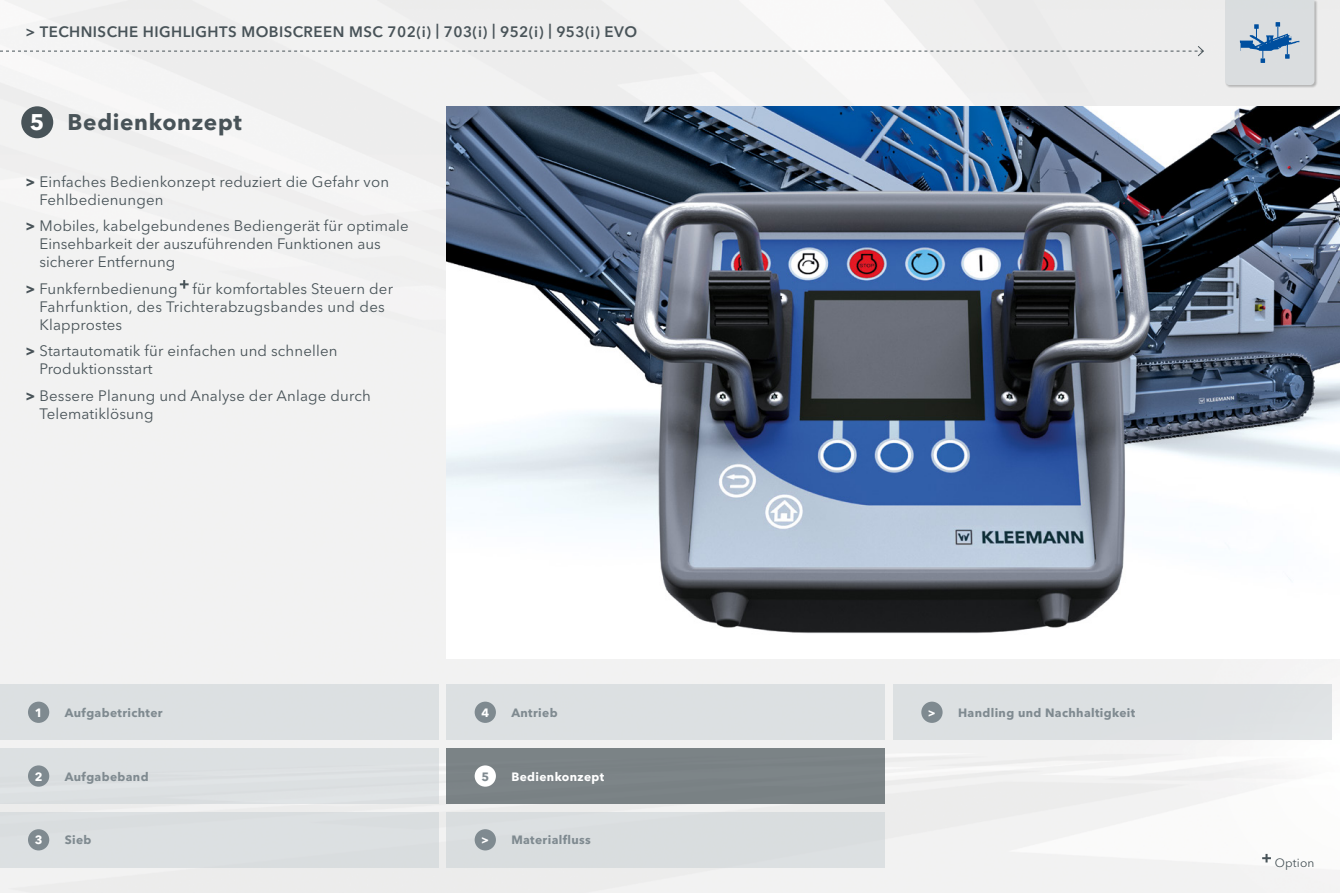
<style>
.page{position:relative;width:1340px;height:893px;background:#fff}
.page>*{position:absolute;margin:0;border:0;box-sizing:border-box;transform-origin:0 0}
.t1{font:700 22.5px "Avenir Next LT Pro";letter-spacing:.03em;color:#485358}
.t2{font:15px/18px "Avenir Next LT Pro";letter-spacing:.01em;color:#485358}
.t3{font:600 15px "Avenir Next LT Pro";letter-spacing:.03em;color:#485358}
.t4{font:700 12px "Avenir Next LT Pro";letter-spacing:.03em;color:#7f8a90}
.t5{font:700 12px "Avenir Next LT Pro";letter-spacing:.03em;color:#fff}
.t6{font:12px "Avenir Next LT Pro";letter-spacing:.01em;color:#485358}
.s1{color:#fff}
.s2{font-weight:700}
</style>
<div class="page">
<div style="left:0;top:0;width:1339px;height:893px;background:#f2f2f2"></div>
<svg style="left:0;top:45px;width:1204px;height:12px"></svg>
<div style="left:1224px;top:0;width:93px;height:88px;background:#000;opacity:.5"></div>
<svg style="left:180px;top:280px;width:9px;height:9px"></svg>
<svg style="left:1262px;top:854px;width:8px;height:8px"></svg>
<img style="left:446px;top:106px;width:893px;height:553px">
<div style="left:446px;top:748px;width:438px;height:56px;background:#7b8386"></div>
<div style="left:474px;top:765px;width:22px;height:22px;background:#fff;border-radius:50%"></div>
<div style="left:446px;top:812px;width:438px;height:55px;background:#d9dddf"></div>
<div style="left:474px;top:829px;width:22px;height:21px;background:#7f8a90;border-radius:50%"></div>
<div style="left:893px;top:685px;width:438px;height:55px;background:#dce0e2"></div>
<div style="left:921px;top:702px;width:21px;height:21px;background:#7f8a90;border-radius:50%"></div>
<div style="left:0;top:748px;width:438px;height:56px;background:#dce0e2"></div>
<div style="left:28px;top:765px;width:21px;height:22px;background:#7f8a90;border-radius:50%"></div>
<div style="left:0;top:812px;width:438px;height:55px;background:#dce0e1"></div>
<div style="left:28px;top:829px;width:21px;height:21px;background:#7f8a90;border-radius:50%"></div>
<div style="left:0;top:685px;width:438px;height:55px;background:#dce0e2"></div>
<div style="left:28px;top:702px;width:21px;height:21px;background:#7f8a90;border-radius:50%"></div>
<div style="left:446px;top:685px;width:438px;height:55px;background:#dce0e2"></div>
<div style="left:474px;top:702px;width:22px;height:21px;background:#7f8a90;border-radius:50%"></div>
<div style="left:21px;top:106px;width:32px;height:32px;background:#485358;border-radius:50%"></div>
<svg style="left:1225px;top:0;width:89px;height:85px;background:#c7d1d9"></svg>
<p class="t3" style="left:26px;top:22px;width:613px">&gt; TECHNISCHE HIGHLIGHTS MOBISCREEN MSC 702(i) | 703(i) | 952(i) | 953(i) EVO</p>
<h1 class="t1" style="left:30px;top:109px;width:213px"><span class="s1">5</span> Bedienkonzept</h1>
<p class="t2" style="left:40px;top:172px;width:351px;text-indent:-14px"><span class="s2">&gt;</span> Einfaches Bedienkonzept reduziert die Gefahr von<br>Fehlbedienungen</p>
<p class="t2" style="left:40px;top:217px;width:371px;text-indent:-14px"><span class="s2">&gt;</span> Mobiles, kabelgebundenes Bediengerät für optimale<br>Einsehbarkeit der auszuführenden Funktionen aus sicherer Entfernung</p>
<p class="t2" style="left:40px;top:279px;width:355px;text-indent:-14px"><span class="s2">&gt;</span> Funkfernbedienung für komfortables Steuern der<br>Fahrfunktion, des Trichterabzugsbandes und des<br>Klapprostes</p>
<p class="t2" style="left:40px;top:342px;width:299px;text-indent:-14px"><span class="s2">&gt;</span> Startautomatik für einfachen und schnellen<br>Produktionsstart</p>
<p class="t2" style="left:40px;top:386px;width:333px;text-indent:-14px"><span class="s2">&gt;</span> Bessere Planung und Analyse der Anlage durch<br>Telematiklösung</p>
<p class="t5" style="left:35px;top:705px;width:9px">1</p>
<p class="t4" style="left:65px;top:705px;width:99px">Aufgabetrichter</p>
<p class="t5" style="left:481px;top:705px;width:9px">4</p>
<p class="t4" style="left:511px;top:705px;width:48px">Antrieb</p>
<p class="t5" style="left:35px;top:769px;width:9px">2</p>
<p class="t4" style="left:65px;top:769px;width:85px">Aufgabeband</p>
<p class="t5" style="left:35px;top:833px;width:9px">3</p>
<p class="t4" style="left:65px;top:833px;width:28px">Sieb</p>
<p class="t4" style="left:481px;top:769px;width:9px">5</p>
<p class="t5" style="left:511px;top:769px;width:94px">Bedienkonzept</p>
<p class="t4" style="left:481px;top:833px;width:111px"><span class="s1">&gt;</span> Materialfluss</p>
<p class="t4" style="left:927px;top:705px;width:209px"><span class="s1">&gt;</span> Handling und Nachhaltigkeit</p>
<p class="t6" style="left:1274px;top:856px;width:41px">Option</p>
</div>
